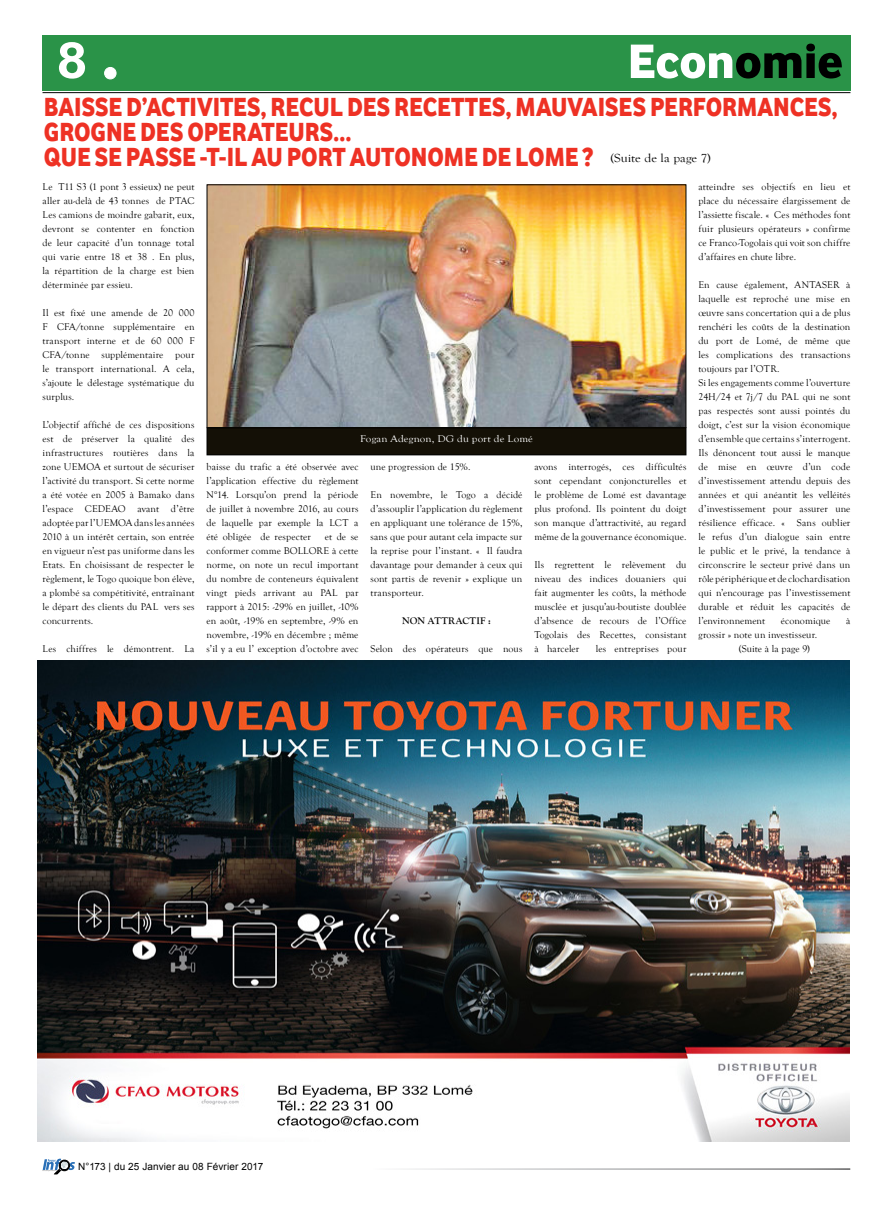
<style>
.page{position:relative;width:893px;height:1205px;background:#fff}
.page>*{position:absolute;margin:0;border:0;box-sizing:border-box;transform-origin:0 0}
.t1{font:50px "Vodafone Ex B";color:#fff}
.t2{font:700 50px "Arial";color:#fff;scale:1.11 1}
.t3{font:27px/25px "Vodafone Ex B";color:#ee3124;scale:.91 1}
.t4{font:12px "Goudy Old Style T";letter-spacing:.005em;color:#000;scale:1.11 1}
.t5{font:10px/14px "Goudy Old Style T";letter-spacing:.01em;color:#000;text-align:justify}
.t6{font:10px "Arial";letter-spacing:.01em;color:#000}
.t7{font:10px "Goudy Old Style T";letter-spacing:.01em;color:#fff;scale:1.11 1}
.t8{font:700 10px "Goudy Old Style T";letter-spacing:.03em;color:#000}
.s1{color:#000}
</style>
<div class="page">
<div style="left:43px;top:35px;width:808px;height:56px;background:#2a9348"></div>
<img style="left:37px;top:661px;width:813px;height:480px">
<img style="left:208px;top:186px;width:476px;height:240px">
<div style="left:207px;top:428px;width:479px;height:27px;background:#141006"></div>
<div style="left:206px;top:427px;width:480px;height:28px;border:1px solid #000"></div>
<hr style="left:43px;top:92px;width:807px;height:1px;background:#000">
<svg style="left:43px;top:1158px;width:32px;height:16px"></svg>
<div style="left:105px;top:67px;width:11px;height:12px;background:#fff;border-radius:50%"></div>
<div style="left:104px;top:67px;width:13px;height:12px;border:1px solid #fff;border-radius:50%"></div>
<h1 class="t2" style="left:57px;top:25px;width:29px">8</h1>
<h1 class="t1" style="left:627px;top:30px;width:217px">Econ<span class="s1">omie</span></h1>
<h2 class="t3" style="left:44px;top:93px;width:874px">BAISSE D’ACTIVITES, RECUL DES RECETTES, MAUVAISES PERFORMANCES,<br>GROGNE DES OPERATEURS…<br>QUE SE PASSE -T-IL AU PORT AUTONOM</h2>
<h2 class="t3" style="left:464px;top:143px;width:144px">E DE LOME ?</h2>
<p class="t4" style="left:610px;top:151px;width:92px">(Suite de la page 7)</p>
<p class="t5" style="left:43px;top:180px;width:153px">Le T11 S3 (1 pont 3 essieux) ne peut aller au-delà de 43 tonnes de PTAC Les camions de moindre gabarit, eux, devront se contenter en fonction de leur capacité d’un tonnage total qui varie entre 18 et 38 . En plus, la répartition de la charge est bien déterminée par essieu.</p>
<p class="t5" style="left:43px;top:306px;width:153px">Il est fixé une amende de 20 000<br>F CFA/tonne supplémentaire en transport interne et de 60 000 F CFA/tonne supplémentaire pour le transport international. A cela, s’ajoute le délestage systématique du surplus.</p>
<p class="t5" style="left:43px;top:418px;width:154px">L’objectif affiché de ces dispositions est de préserver la qualité des infrastructures routières dans la zone UEMOA et surtout de sécuriser l’activité du transport. Si cette norme a été votée en 2005 à Bamako dans l’espace CEDEAO avant d’être adoptée par l’UEMOA dans les années 2010 à un intérêt certain, son entrée en vigueur n’est pas uniforme dans les Etats. En choisissant de respecter le règlement, le Togo quoique bon élève, a plombé sa compétitivité, entraînant le départ des clients du PAL vers ses concurrents.</p>
<p class="t5" style="left:43px;top:642px;width:153px">Les chiffres le démontrent. La</p>
<p class="t7" style="left:360px;top:433px;width:157px">Fogan Adegnon, DG du port de Lomé</p>
<p class="t5" style="left:206px;top:460px;width:153px">baisse du trafic a été observée avec l’application effective du règlement N°14. Lorsqu’on prend la période de juillet à novembre 2016, au cours de laquelle par exemple la LCT a été obligée de respecter</p>
<p class="t5" style="left:206px;top:530px;width:153px;text-indent:118px">et de se conformer comme BOLLORE à cette norme, on note un recul important du nombre de conteneurs équivalent vingt pieds arrivant au PAL par rapport à 2015: -29% en juillet, -10% en août, -19% en septembre, -9% en novembre, -19% en décembre ; même s’il y a eu l’ exception d’octobre avec</p>
<p class="t5" style="left:370px;top:460px;width:102px">une progression de 15%.</p>
<p class="t5" style="left:370px;top:488px;width:153px">En novembre, le Togo a décidé d’assouplir l’application du règlement en appliquant une tolérance de 15%, sans que pour autant cela impacte sur la reprise pour l’instant. « Il faudra davantage pour demander à ceux qui sont partis de revenir » explique un transporteur.</p>
<p class="t8" style="left:402px;top:615px;width:90px">NON ATTRACTIF :</p>
<p class="t5" style="left:370px;top:642px;width:153px">Selon des opérateurs que nous</p>
<p class="t5" style="left:534px;top:460px;width:153px">avons interrogés, ces difficultés sont cependant conjoncturelles et le problème de Lomé est davantage plus profond. Ils pointent du doigt son manque d’attractivité, au regard même de la gouvernance économique.</p>
<p class="t5" style="left:534px;top:558px;width:153px">Ils regrettent le relèvement du niveau des indices douaniers qui fait augmenter les coûts, la méthode musclée et jusqu’au-boutiste doublée d’absence de recours de l’Office Togolais des Recettes, consistant à harceler</p>
<p class="t5" style="left:596px;top:642px;width:92px">les entreprises pour</p>
<p class="t5" style="left:698px;top:180px;width:153px">atteindre ses objectifs en lieu et place du nécessaire élargissement de l’assiette fiscale. « Ces méthodes font fuir plusieurs opérateurs » confirme ce Franco-Togolais qui voit son chiffre d’affaires en chute libre.</p>
<p class="t5" style="left:698px;top:278px;width:153px;text-align:left">En cause également, ANTASER à laquelle est reproché une mise en œuvre sans concertation qui a de plus renchéri les coûts de la destination du port de Lomé, de même que les complications des transactions toujours par l’OTR.<br>Si les engagements comme l’ouverture 24H/24 et 7j/7 du PAL qui ne sont pas respectés sont aussi pointés du doigt, c’est sur la vision économique d’ensemble que certains s’interrogent.<br>Ils dénoncent tout aussi le manque de mise en œuvre d’un code d’investissement attendu depuis des années et qui anéantit les velléités d’investissement pour assurer une résilience efficace. « Sans oublier le refus d’un dialogue sain entre le public et le privé, la tendance à circonscrire le secteur privé dans un rôle périphérique et de clochardisation qui n’encourage pas l’investissement durable et réduit les capacités de l’environnement</p>
<p class="t5" style="left:781px;top:614px;width:51px">économique</p>
<p class="t5" style="left:846px;top:614px;width:6px">à</p>
<p class="t5" style="left:739px;top:628px;width:80px;text-indent:-40px">grossir » note un investisseur. (Suite à la page 9)</p>
<p class="t6" style="left:78px;top:1160px;width:187px">N°173 | du 25 Janvier au 08 Février 2017</p>
</div>
